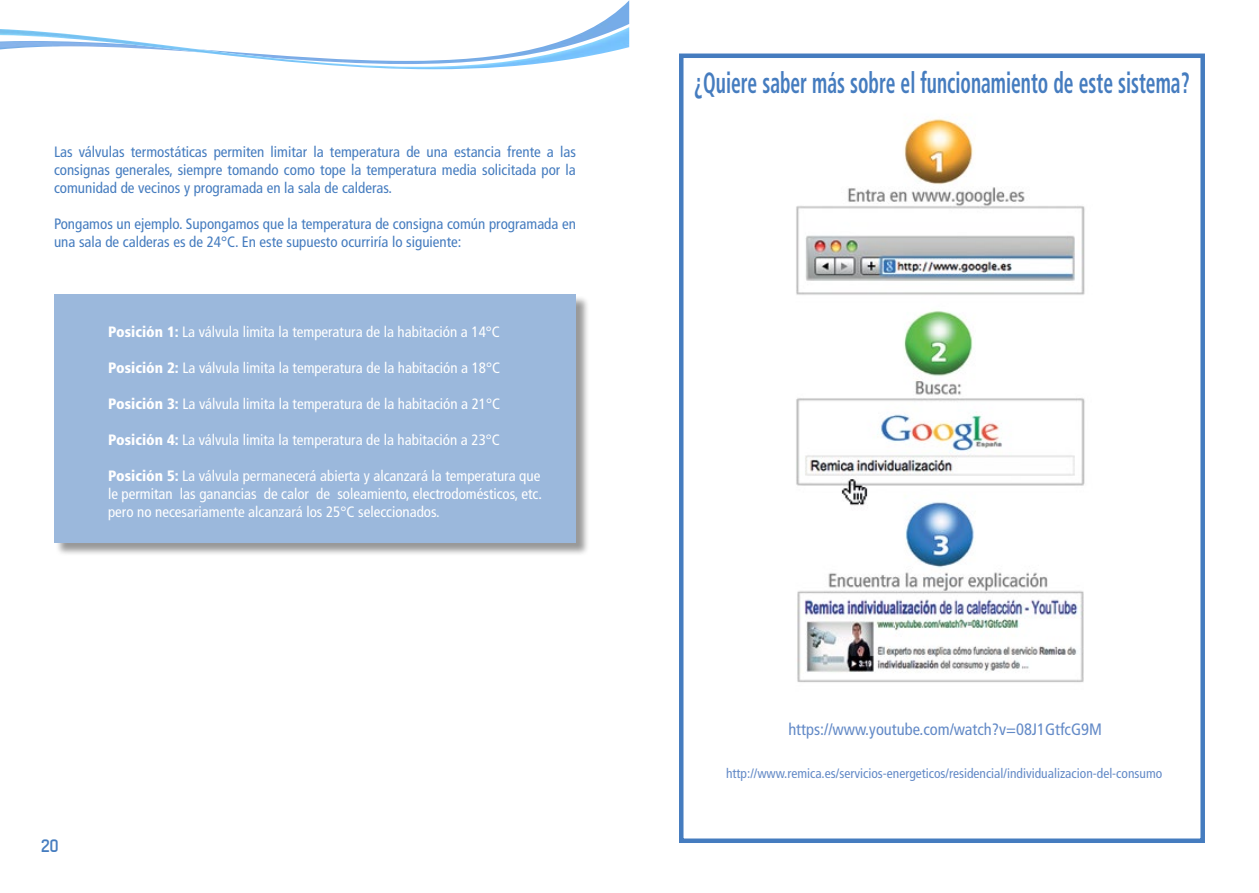
<style>
.page{position:relative;width:1259px;height:893px;background:#fff}
.page>*{position:absolute;margin:0;border:0;box-sizing:border-box;transform-origin:0 0}
.t1{font:700 condensed 29.25px "Frutiger LT Std";color:#457cbf;scale:.67 1}
.t2{font:18px "Tenby Five";color:#457cbf}
.t3{font:condensed 16.5px "Frutiger LT Std";color:#638ac7}
.t4{font:condensed 15px/18px "Frutiger LT Std";color:#fff;text-align:justify}
.t5{font:condensed 15px/18px "Frutiger LT Std";color:#457cbf;text-align:justify}
.t6{font:condensed 13.5px "Frutiger LT Std";color:#638ac7}
.s1{font-weight:900}
</style>
<div class="page">
<div style="left:55px;top:296px;width:534px;height:259px;background:#000;opacity:.75"></div>
<div style="left:54px;top:294px;width:521px;height:248px;background:#9bb8dc"></div>
<div style="left:679px;top:54px;width:526px;height:789px;border:4px solid #457cbf"></div>
<img style="left:594px;top:0;width:35px;height:27px">
<img style="left:0;top:27px;width:629px;height:42px">
<img style="left:796px;top:118px;width:289px;height:565px">
<p class="t5" style="left:54px;top:143px;width:523px">Las válvulas termostáticas permiten limitar la temperatura de una estancia frente a las consignas generales, siempre tomando como tope la temperatura media solicitada por la comunidad de vecinos y programada en la sala de calderas.</p>
<p class="t5" style="left:54px;top:215px;width:523px">Pongamos un ejemplo. Supongamos que la temperatura de consigna común programada en una sala de calderas es de 24°C. En este supuesto ocurriría lo siguiente:</p>
<p class="t4" style="left:108px;top:323px;width:393px"><span class="s1">Posición 1:</span> La válvula limita la temperatura de la habitación a 14°C</p>
<p class="t4" style="left:108px;top:359px;width:394px"><span class="s1">Posición 2:</span> La válvula limita la temperatura de la habitación a 18°C</p>
<p class="t4" style="left:108px;top:395px;width:394px"><span class="s1">Posición 3:</span> La válvula limita la temperatura de la habitación a 21°C</p>
<p class="t4" style="left:108px;top:431px;width:393px"><span class="s1">Posición 4:</span> La válvula limita la temperatura de la habitación a 23°C</p>
<p class="t4" style="left:108px;top:467px;width:435px"><span class="s1">Posición 5:</span> La válvula permanecerá abierta y alcanzará la temperatura que le permitan las ganancias de calor de soleamiento, electrodomésticos, etc. pero no necesariamente alcanzará los 25°C seleccionados.</p>
<p class="t2" style="left:41px;top:835px;width:19px">20</p>
<h1 class="t1" style="left:694px;top:66px;width:741px">¿Quiere saber más sobre el funcionamiento de este sistema?</h1>
<p class="t3" style="left:788px;top:719px;width:315px">https://www.youtube.com/watch?v=08J1GtfcG9M</p>
<p class="t6" style="left:726px;top:765px;width:438px">http://www.remica.es/servicios-energeticos/residencial/individualizacion-del-consumo</p>
</div>
